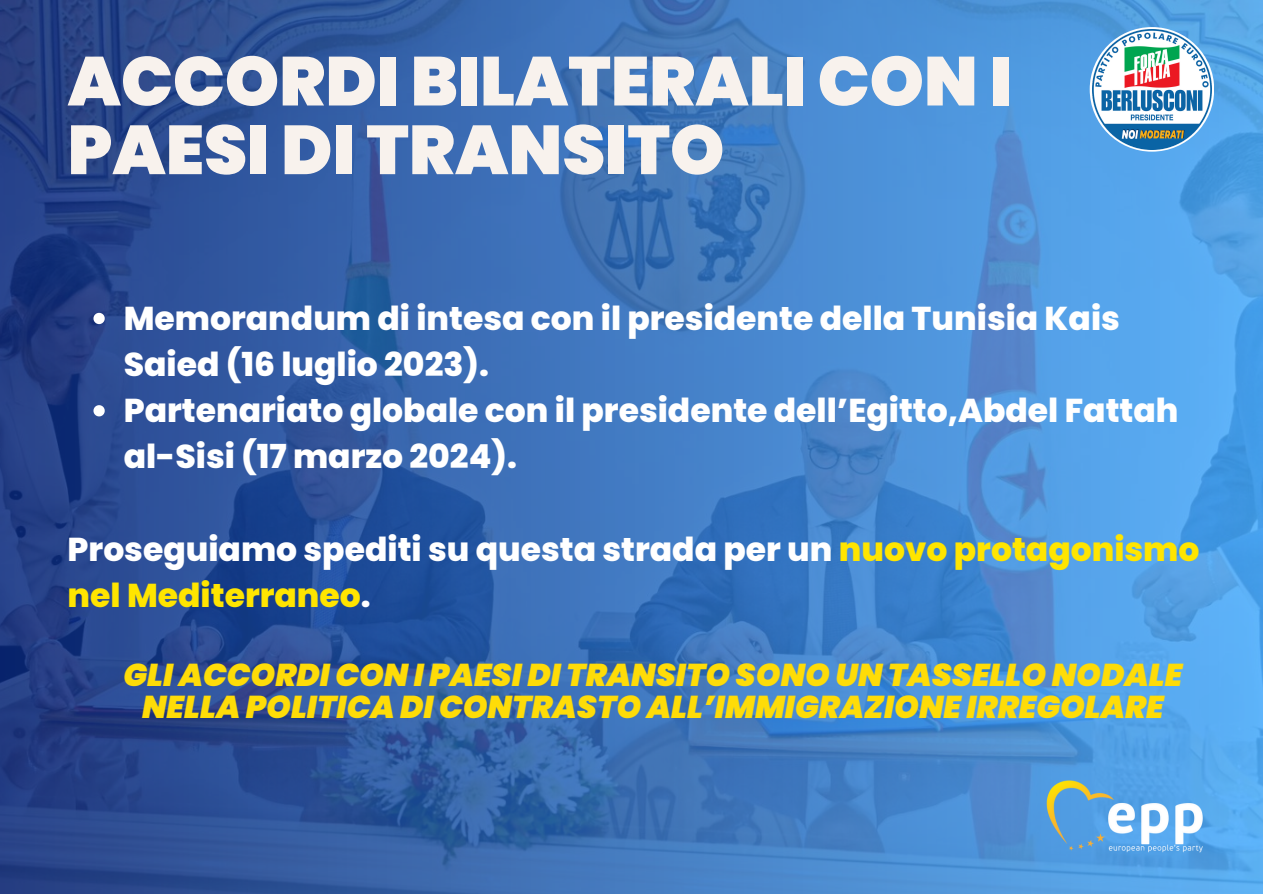
<style>
.page{position:relative;width:1263px;height:894px;background:#fff}
.page>*{position:absolute;margin:0;border:0;box-sizing:border-box;transform-origin:0 0}
.t1{font:900 69px/68.7px "Poppins";color:#f8f2ed}
.t2{font:800 33px/46.2px "Poppins";color:#fff}
.t3{font:italic 900 31.5px/31.5px "Poppins";color:#fedc08;text-align:center}
.s1{color:#ffe500}
</style>
<div class="page">
<img style="left:0;top:0;width:1263px;height:893px">
<img style="left:1031px;top:767px;width:188px;height:97px">
<svg style="left:93px;top:313px;width:12px;height:11px"></svg>
<svg style="left:93px;top:405px;width:12px;height:11px"></svg>
<img style="left:1092px;top:30px;width:120px;height:119px">
<p class="t1" style="left:68px;top:47px;width:945px">ACCORDI BILATERALI CON I<br>PAESI DI TRANSITO</p>
<p class="t2" style="left:124px;top:295px;width:1056px">Memorandum di intesa con il presidente della Tunisia Kais Saied (16 luglio 2023).<br>Partenariato globale con il presidente dell’Egitto,Abdel Fattah al-Sisi (17 marzo 2024).</p>
<p class="t2" style="left:68px;top:525px;width:1133px">Proseguiamo spediti su questa strada per un <span class="s1">nuovo protagonismo nel Mediterraneo</span>.</p>
<p class="t3" style="left:124px;top:659px;width:1060px">GLI ACCORDI CON I PAESI DI TRANSITO SONO UN TASSELLO NODALE<br>NELLA POLITICA DI CONTRASTO ALL’IMMIGRAZIONE IRREGOLARE</p>
</div>
